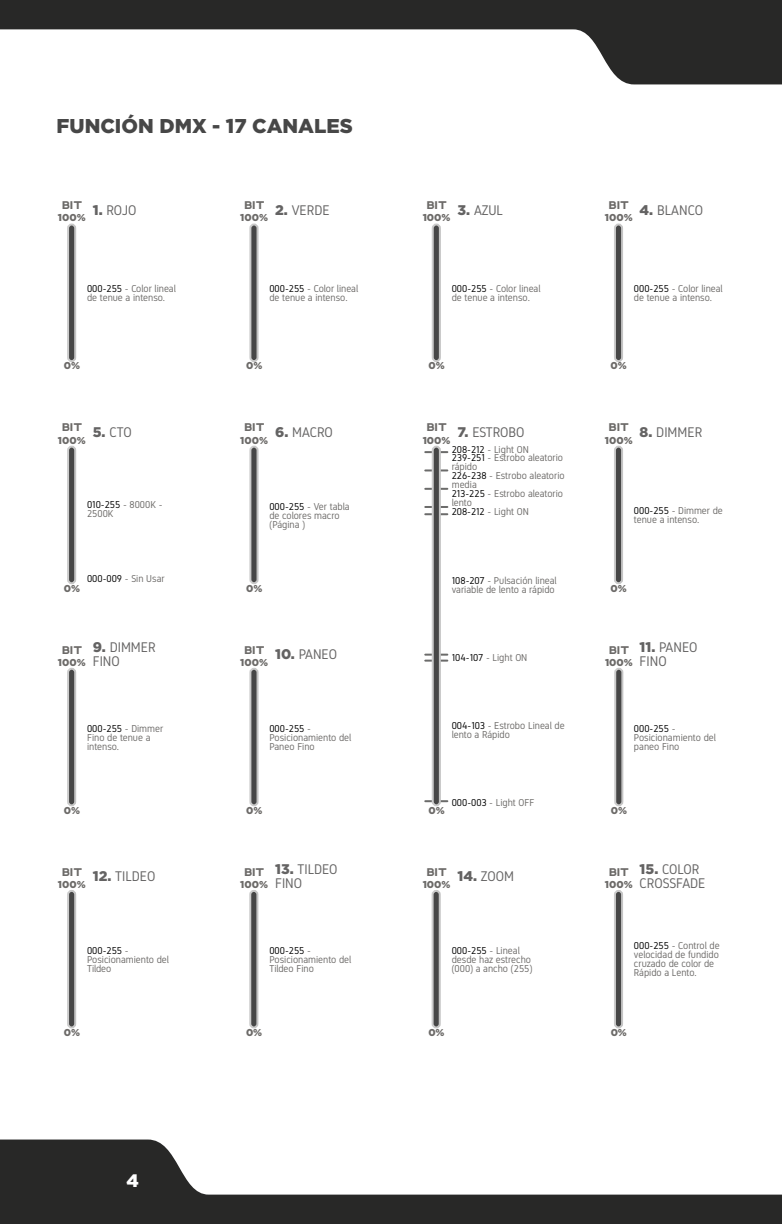
<style>
.page{position:relative;width:782px;height:1224px;background:#fff}
.page>*{position:absolute;margin:0;border:0;box-sizing:border-box;transform-origin:0 0}
.t1{font:900 20px "Gotham";color:#474747}
.t2{font:900 18px "Gotham";color:#fff}
.t3{font:14px/14px "Gidole";color:#646363}
.t4{font:12px "Axis";color:#6c6a68}
.t5{font:10px/9px "Gidole";color:#6c6a68}
.t6{font:900 10px "Gotham";color:#6c6a68}
.s1{font-family:"Gotham";font-weight:900}
.s2{color:#000}
</style>
<div class="page">
<svg style="left:0;top:1140px;width:782px;height:84px"></svg>
<svg style="left:0;top:0;width:782px;height:84px"></svg>
<hr style="left:425px;top:513px;width:22px;height:2px;background:#6b6b6a">
<hr style="left:425px;top:506px;width:22px;height:2px;background:#6b6b6a">
<hr style="left:425px;top:488px;width:22px;height:2px;background:#6b6b6a">
<hr style="left:425px;top:469px;width:22px;height:2px;background:#6b6b6a">
<hr style="left:425px;top:451px;width:22px;height:2px;background:#6b6b6a">
<hr style="left:425px;top:800px;width:22px;height:2px;background:#6b6b6a">
<hr style="left:425px;top:660px;width:22px;height:2px;background:#6b6b6a">
<hr style="left:425px;top:654px;width:22px;height:2px;background:#6b6b6a">
<div style="left:68px;top:225px;width:7px;height:136px;background:#474747;border-radius:4px"></div>
<div style="left:67px;top:224px;width:9px;height:138px;border:2px solid #fff;border-radius:4px"></div>
<div style="left:68px;top:669px;width:7px;height:136px;background:#474747;border-radius:4px"></div>
<div style="left:67px;top:668px;width:9px;height:138px;border:2px solid #fff;border-radius:4px"></div>
<div style="left:68px;top:447px;width:7px;height:136px;background:#474747;border-radius:4px"></div>
<div style="left:67px;top:446px;width:9px;height:138px;border:2px solid #fff;border-radius:4px"></div>
<div style="left:250px;top:891px;width:7px;height:136px;background:#474747;border-radius:4px"></div>
<div style="left:249px;top:890px;width:9px;height:138px;border:2px solid #fff;border-radius:4px"></div>
<div style="left:250px;top:225px;width:7px;height:136px;background:#474747;border-radius:4px"></div>
<div style="left:249px;top:224px;width:9px;height:138px;border:2px solid #fff;border-radius:4px"></div>
<div style="left:250px;top:669px;width:7px;height:136px;background:#474747;border-radius:4px"></div>
<div style="left:249px;top:668px;width:9px;height:138px;border:2px solid #fff;border-radius:4px"></div>
<div style="left:250px;top:447px;width:7px;height:136px;background:#474747;border-radius:4px"></div>
<div style="left:249px;top:446px;width:9px;height:138px;border:2px solid #fff;border-radius:4px"></div>
<div style="left:432px;top:891px;width:8px;height:136px;background:#474747;border-radius:4px"></div>
<div style="left:431px;top:890px;width:10px;height:138px;border:2px solid #fff;border-radius:4px"></div>
<div style="left:433px;top:225px;width:7px;height:136px;background:#474747;border-radius:4px"></div>
<div style="left:432px;top:224px;width:9px;height:138px;border:2px solid #fff;border-radius:4px"></div>
<div style="left:615px;top:669px;width:7px;height:136px;background:#474747;border-radius:4px"></div>
<div style="left:614px;top:668px;width:9px;height:138px;border:2px solid #fff;border-radius:4px"></div>
<div style="left:433px;top:447px;width:7px;height:358px;background:#474747;border-radius:4px"></div>
<div style="left:432px;top:446px;width:9px;height:360px;border:2px solid #fff;border-radius:4px"></div>
<div style="left:615px;top:891px;width:7px;height:136px;background:#474747;border-radius:4px"></div>
<div style="left:614px;top:890px;width:9px;height:138px;border:2px solid #fff;border-radius:4px"></div>
<div style="left:615px;top:225px;width:7px;height:136px;background:#474747;border-radius:4px"></div>
<div style="left:614px;top:224px;width:9px;height:138px;border:2px solid #fff;border-radius:4px"></div>
<div style="left:68px;top:891px;width:7px;height:136px;background:#474747;border-radius:4px"></div>
<div style="left:67px;top:890px;width:9px;height:138px;border:2px solid #fff;border-radius:4px"></div>
<div style="left:615px;top:447px;width:7px;height:136px;background:#474747;border-radius:4px"></div>
<div style="left:614px;top:446px;width:9px;height:138px;border:2px solid #fff;border-radius:4px"></div>
<h1 class="t1" style="left:57px;top:115px;width:298px">FUNCIÓN DMX - 17 CANALES</h1>
<p class="t4" style="left:62px;top:198px;width:22px">BIT</p>
<h3 class="t3" style="left:93px;top:203px;width:45px"><span class="s1">1.</span> ROJO</h3>
<p class="t6" style="left:58px;top:212px;width:29px">100%</p>
<p class="t4" style="left:244px;top:198px;width:22px">BIT</p>
<h3 class="t3" style="left:275px;top:203px;width:56px"><span class="s1">2.</span> VERDE</h3>
<p class="t6" style="left:240px;top:212px;width:29px">100%</p>
<p class="t4" style="left:426px;top:198px;width:22px">BIT</p>
<h3 class="t3" style="left:457px;top:203px;width:47px"><span class="s1">3.</span> AZUL</h3>
<p class="t6" style="left:423px;top:212px;width:29px">100%</p>
<p class="t4" style="left:608px;top:198px;width:22px">BIT</p>
<h3 class="t3" style="left:639px;top:203px;width:65px"><span class="s1">4.</span> BLANCO</h3>
<p class="t6" style="left:605px;top:212px;width:29px">100%</p>
<p class="t5" style="left:87px;top:284px;width:90px"><span class="s2">000-255</span> - Color lineal de tenue a intenso.</p>
<p class="t5" style="left:269px;top:284px;width:90px"><span class="s2">000-255</span> - Color lineal de tenue a intenso.</p>
<p class="t5" style="left:452px;top:284px;width:90px"><span class="s2">000-255</span> - Color lineal de tenue a intenso.</p>
<p class="t5" style="left:634px;top:284px;width:90px"><span class="s2">000-255</span> - Color lineal de tenue a intenso.</p>
<p class="t6" style="left:64px;top:360px;width:18px">0%</p>
<p class="t6" style="left:246px;top:360px;width:18px">0%</p>
<p class="t6" style="left:428px;top:360px;width:18px">0%</p>
<p class="t6" style="left:610px;top:360px;width:18px">0%</p>
<p class="t4" style="left:62px;top:420px;width:22px">BIT</p>
<h3 class="t3" style="left:93px;top:425px;width:41px"><span class="s1">5.</span> CTO</h3>
<p class="t6" style="left:58px;top:434px;width:29px">100%</p>
<p class="t4" style="left:244px;top:420px;width:22px">BIT</p>
<h3 class="t3" style="left:275px;top:425px;width:59px"><span class="s1">6.</span> MACRO</h3>
<p class="t6" style="left:240px;top:434px;width:29px">100%</p>
<p class="t4" style="left:426px;top:420px;width:22px">BIT</p>
<h3 class="t3" style="left:457px;top:425px;width:68px"><span class="s1">7.</span> ESTROBO</h3>
<p class="t6" style="left:423px;top:434px;width:29px">100%</p>
<p class="t4" style="left:608px;top:420px;width:22px">BIT</p>
<h3 class="t3" style="left:639px;top:425px;width:64px"><span class="s1">8.</span> DIMMER</h3>
<p class="t6" style="left:605px;top:434px;width:29px">100%</p>
<p class="t5" style="left:87px;top:500px;width:77px"><span class="s2">010-255</span> - 8000K -<br>2500K</p>
<p class="t5" style="left:269px;top:501px;width:82px"><span class="s2">000-255</span> - Ver tabla de colores macro (Página )</p>
<p class="t5" style="left:452px;top:445px;width:79px"><span class="s2">208-212</span> - Light ON</p>
<p class="t5" style="left:452px;top:489px;width:113px"><span class="s2">213-225</span> - Estrobo aleatorio lento</p>
<p class="t5" style="left:452px;top:453px;width:113px"><span class="s2">239-251</span> - Estrobo aleatorio rápido</p>
<p class="t5" style="left:452px;top:471px;width:114px"><span class="s2">226-238</span> - Estrobo aleatorio media</p>
<p class="t5" style="left:452px;top:507px;width:79px"><span class="s2">208-212</span> - Light ON</p>
<p class="t5" style="left:634px;top:506px;width:90px"><span class="s2">000-255</span> - Dimmer de tenue a intenso.</p>
<p class="t5" style="left:87px;top:574px;width:79px"><span class="s2">000-009</span> - Sin Usar</p>
<p class="t6" style="left:64px;top:582px;width:18px">0%</p>
<p class="t6" style="left:246px;top:582px;width:18px">0%</p>
<p class="t5" style="left:452px;top:575px;width:106px"><span class="s2">108-207</span> - Pulsación lineal variable de lento a rápido</p>
<p class="t6" style="left:610px;top:582px;width:18px">0%</p>
<h3 class="t3" style="left:93px;top:640px;width:64px"><span class="s1">9.</span> DIMMER<br>FINO</h3>
<p class="t4" style="left:62px;top:642px;width:22px">BIT</p>
<p class="t6" style="left:58px;top:656px;width:29px">100%</p>
<p class="t4" style="left:244px;top:642px;width:22px">BIT</p>
<h3 class="t3" style="left:275px;top:647px;width:63px"><span class="s1">10.</span> PANEO</h3>
<p class="t6" style="left:240px;top:656px;width:29px">100%</p>
<p class="t5" style="left:452px;top:653px;width:77px"><span class="s2">104-107</span> - Light ON</p>
<h3 class="t3" style="left:639px;top:640px;width:59px"><span class="s1">11.</span> PANEO<br>FINO</h3>
<p class="t4" style="left:609px;top:642px;width:22px">BIT</p>
<p class="t6" style="left:605px;top:656px;width:29px">100%</p>
<p class="t5" style="left:87px;top:724px;width:78px"><span class="s2">000-255</span> - Dimmer<br>Fino de tenue a intenso.</p>
<p class="t5" style="left:269px;top:724px;width:83px"><span class="s2">000-255</span> -<br>Posicionamiento del<br>Paneo Fino</p>
<p class="t5" style="left:452px;top:721px;width:114px"><span class="s2">004-103</span> - Estrobo Lineal de lento a Rápido</p>
<p class="t5" style="left:634px;top:724px;width:83px"><span class="s2">000-255</span> -<br>Posicionamiento del paneo Fino</p>
<p class="t6" style="left:64px;top:804px;width:18px">0%</p>
<p class="t6" style="left:246px;top:804px;width:18px">0%</p>
<p class="t5" style="left:452px;top:797px;width:84px"><span class="s2">000-003</span> - Light OFF</p>
<p class="t6" style="left:428px;top:804px;width:18px">0%</p>
<p class="t6" style="left:611px;top:804px;width:18px">0%</p>
<p class="t4" style="left:62px;top:865px;width:22px">BIT</p>
<h3 class="t3" style="left:93px;top:869px;width:64px"><span class="s1">12.</span> TILDEO</h3>
<p class="t6" style="left:58px;top:879px;width:29px">100%</p>
<h3 class="t3" style="left:275px;top:862px;width:64px"><span class="s1">13.</span> TILDEO<br>FINO</h3>
<p class="t4" style="left:244px;top:865px;width:22px">BIT</p>
<p class="t6" style="left:240px;top:879px;width:29px">100%</p>
<p class="t4" style="left:426px;top:865px;width:22px">BIT</p>
<h3 class="t3" style="left:457px;top:869px;width:58px"><span class="s1">14.</span> ZOOM</h3>
<p class="t6" style="left:423px;top:879px;width:29px">100%</p>
<h3 class="t3" style="left:639px;top:862px;width:67px"><span class="s1">15.</span> COLOR<br>CROSSFADE</h3>
<p class="t4" style="left:609px;top:865px;width:22px">BIT</p>
<p class="t6" style="left:605px;top:879px;width:29px">100%</p>
<p class="t5" style="left:87px;top:946px;width:83px"><span class="s2">000-255</span> -<br>Posicionamiento del<br>Tildeo</p>
<p class="t5" style="left:269px;top:946px;width:83px"><span class="s2">000-255</span> -<br>Posicionamiento del<br>Tildeo Fino</p>
<p class="t5" style="left:452px;top:946px;width:82px"><span class="s2">000-255</span> - Lineal desde haz estrecho (000) a ancho (255)</p>
<p class="t5" style="left:634px;top:941px;width:87px"><span class="s2">000-255</span> - Control de velocidad de fundido cruzado de color de<br>Rápido a Lento.</p>
<p class="t6" style="left:64px;top:1027px;width:18px">0%</p>
<p class="t6" style="left:246px;top:1027px;width:18px">0%</p>
<p class="t6" style="left:428px;top:1027px;width:18px">0%</p>
<p class="t6" style="left:611px;top:1027px;width:18px">0%</p>
<h2 class="t2" style="left:126px;top:1171px;width:14px">4</h2>
</div>
